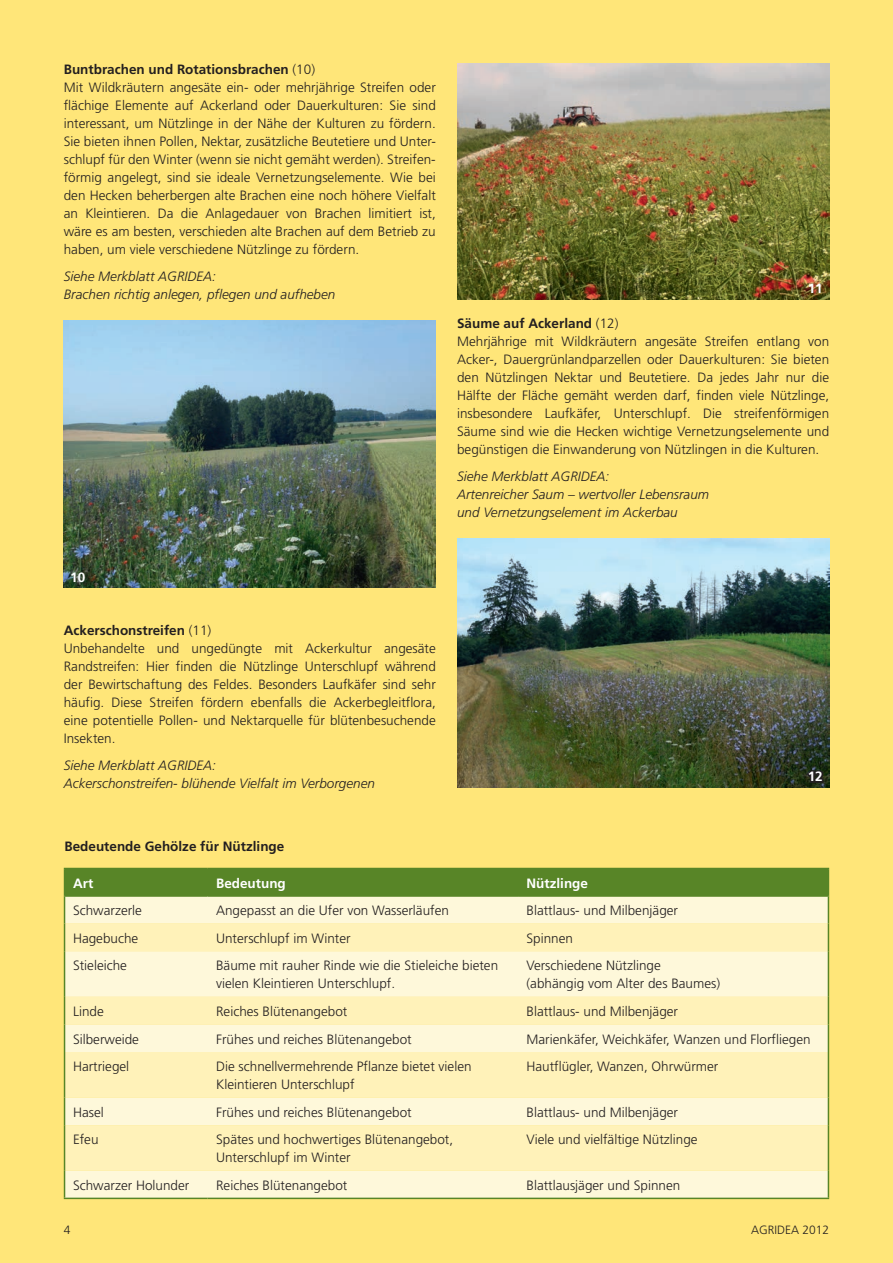
<style>
.page{position:relative;width:893px;height:1263px;background:#ffe679}
.page>*{position:absolute;margin:0;border:0;box-sizing:border-box;transform-origin:0 0}
._9_pt_light_franz{font:300 13.5px/18px "Frutiger";color:#231f20}
._9_pt_light_franz-2{font:italic 300 13.5px/18px "Frutiger";color:#231f20}
._9_pt_light_franz-3{font:700 13.5px "Frutiger";color:#231f20}
._9_Pt_halbfett_franz{font:700 13.5px "Frutiger";color:#231f20}
._9_pt_light_franz-4{font:700 13.5px "Frutiger";color:#fff}
.C_Fliesstext{font:700 13.5px "Frutiger";color:#fff}
.t1{font:300 12px "Frutiger";color:#231f20}
.s1{font-weight:300}
</style>
<div class="page">
<img style="left:457px;top:538px;width:372px;height:250px">
<div style="left:65px;top:1171px;width:763px;height:26px;background:#fef8da"></div>
<svg style="left:65px;top:951px;width:763px;height:220px;background:#fef4c7"></svg>
<svg style="left:64px;top:868px;width:765px;height:83px;background:#c4ce90"></svg>
<hr style="left:64px;top:951px;width:1px;height:46px;background:#588527">
<hr style="left:828px;top:951px;width:1px;height:46px;background:#588527">
<svg style="left:64px;top:997px;width:1px;height:55px"></svg>
<svg style="left:828px;top:997px;width:1px;height:55px"></svg>
<hr style="left:64px;top:1052px;width:1px;height:45px;background:#588527">
<hr style="left:828px;top:1052px;width:1px;height:45px;background:#588527">
<svg style="left:64px;top:1097px;width:1px;height:28px"></svg>
<svg style="left:828px;top:1097px;width:1px;height:28px"></svg>
<hr style="left:64px;top:1125px;width:1px;height:46px;background:#588527">
<hr style="left:828px;top:1125px;width:1px;height:46px;background:#588527">
<svg style="left:64px;top:1171px;width:1px;height:26px"></svg>
<svg style="left:828px;top:1171px;width:1px;height:26px"></svg>
<hr style="left:64px;top:1197px;width:144px;height:2px;background:#588527">
<hr style="left:208px;top:1197px;width:310px;height:2px;background:#588527">
<hr style="left:518px;top:1197px;width:311px;height:2px;background:#588527">
<hr style="left:64px;top:895px;width:144px;height:2px;background:#588527">
<hr style="left:208px;top:895px;width:310px;height:2px;background:#588527">
<hr style="left:518px;top:895px;width:311px;height:2px;background:#588527">
<img style="left:64px;top:320px;width:372px;height:268px">
<img style="left:457px;top:64px;width:372px;height:235px">
<svg style="left:805px;top:768px;width:20px;height:16px"></svg>
<p class="_9_pt_light_franz-3" style="left:64px;top:62px;width:253px">Buntbrachen und Rotationsbrachen <span class="s1">(10)</span></p>
<p class="_9_pt_light_franz" style="left:64px;top:79px;width:374px;text-align:justify">Mit Wildkräutern angesäte ein- oder mehrjährige Streifen oder flächige Elemente auf Ackerland oder Dauerkulturen: Sie sind interessant, um Nützlinge in der Nähe der Kulturen zu fördern.<br>Sie bieten ihnen Pollen, Nektar, zusätzliche Beutetiere und Unter&shy;schlupf für den Winter (wenn sie nicht gemäht werden). Streifen&shy;förmig angelegt, sind sie ideale Vernetzungselemente. Wie bei den Hecken beherbergen alte Brachen eine noch höhere Vielfalt an Kleintieren. Da die Anlagedauer von Brachen limitiert ist, wäre es am besten, verschieden alte Brachen auf dem Betrieb zu haben, um viele verschiedene Nützlinge zu fördern.</p>
<p class="_9_pt_light_franz-2" style="left:64px;top:268px;width:273px">Siehe Merkblatt AGRIDEA:<br>Brachen richtig anlegen, pflegen und aufheben</p>
<p class="C_Fliesstext" style="left:70px;top:569px;width:17px">10</p>
<p class="_9_pt_light_franz-3" style="left:64px;top:622px;width:149px">Ackerschonstreifen <span class="s1">(11)</span></p>
<p class="_9_pt_light_franz" style="left:64px;top:639px;width:374px;text-align:justify">Unbehandelte und ungedüngte mit Ackerkultur angesäte Randstreifen: Hier finden die Nützlinge Unterschlupf während der Bewirtschaftung des Feldes. Besonders Laufkäfer sind sehr häufig. Diese Streifen fördern ebenfalls die Ackerbegleitflora, eine potentielle Pollen- und Nektarquelle für blütenbesuchende Insekten.</p>
<p class="_9_pt_light_franz-2" style="left:64px;top:756px;width:313px">Siehe Merkblatt AGRIDEA:<br>Ackerschonstreifen- blühende Vielfalt im Verborgenen</p>
<p class="C_Fliesstext" style="left:808px;top:280px;width:17px">11</p>
<p class="_9_pt_light_franz-3" style="left:457px;top:315px;width:163px">Säume auf Ackerland <span class="s1">(12)</span></p>
<p class="_9_pt_light_franz" style="left:457px;top:332px;width:374px;text-align:justify">Mehrjährige mit Wildkräutern angesäte Streifen entlang von Acker-, Dauergrünlandparzellen oder Dauerkulturen: Sie bieten den Nützlingen Nektar und Beutetiere. Da jedes Jahr nur die Hälfte der Fläche gemäht werden darf, finden viele Nützlinge, insbesondere Laufkäfer, Unterschlupf. Die streifenförmigen Säume sind wie die Hecken wichtige Vernetzungselemente und begünstigen die Einwanderung von Nützlingen in die Kulturen.</p>
<p class="_9_pt_light_franz-2" style="left:457px;top:467px;width:253px">Siehe Merkblatt AGRIDEA:<br>Artenreicher Saum – wertvoller Lebensraum und Vernetzungselement im Ackerbau</p>
<p class="C_Fliesstext" style="left:808px;top:769px;width:17px">12</p>
<p class="_9_Pt_halbfett_franz" style="left:65px;top:839px;width:221px">Bedeutende Gehölze für Nützlinge</p>
<p class="_9_pt_light_franz-4" style="left:73px;top:875px;width:22px">Art</p>
<p class="_9_pt_light_franz-4" style="left:216px;top:875px;width:71px">Bedeutung</p>
<p class="_9_pt_light_franz-4" style="left:527px;top:875px;width:63px">Nützlinge</p>
<p class="_9_pt_light_franz" style="left:73px;top:901px;width:70px">Schwarzerle</p>
<p class="_9_pt_light_franz" style="left:216px;top:901px;width:234px">Angepasst an die Ufer von Wasserläufen</p>
<p class="_9_pt_light_franz" style="left:527px;top:901px;width:153px">Blattlaus- und Milbenjäger</p>
<p class="_9_pt_light_franz" style="left:73px;top:929px;width:67px">Hagebuche</p>
<p class="_9_pt_light_franz" style="left:216px;top:929px;width:136px">Unterschlupf im Winter</p>
<p class="_9_pt_light_franz" style="left:527px;top:929px;width:48px">Spinnen</p>
<p class="_9_pt_light_franz" style="left:73px;top:956px;width:55px">Stieleiche</p>
<p class="_9_pt_light_franz" style="left:216px;top:956px;width:284px">Bäume mit rauher Rinde wie die Stieleiche bieten vielen Kleintieren Unterschlupf.</p>
<p class="_9_pt_light_franz" style="left:527px;top:956px;width:195px">Verschiedene Nützlinge (abhängig vom Alter des Baumes)</p>
<p class="_9_pt_light_franz" style="left:73px;top:1002px;width:32px">Linde</p>
<p class="_9_pt_light_franz" style="left:216px;top:1002px;width:133px">Reiches Blütenangebot</p>
<p class="_9_pt_light_franz" style="left:527px;top:1002px;width:153px">Blattlaus- und Milbenjäger</p>
<p class="_9_pt_light_franz" style="left:73px;top:1030px;width:68px">Silberweide</p>
<p class="_9_pt_light_franz" style="left:216px;top:1030px;width:197px">Frühes und reiches Blütenangebot</p>
<p class="_9_pt_light_franz" style="left:527px;top:1030px;width:286px">Marienkäfer, Weichkäfer, Wanzen und Florfliegen</p>
<p class="_9_pt_light_franz" style="left:73px;top:1057px;width:58px">Hartriegel</p>
<p class="_9_pt_light_franz" style="left:216px;top:1057px;width:257px">Die schnellvermehrende Pflanze bietet vielen<br>Kleintieren Unterschlupf</p>
<p class="_9_pt_light_franz" style="left:527px;top:1057px;width:193px">Hautflügler, Wanzen, Ohrwürmer</p>
<p class="_9_pt_light_franz" style="left:73px;top:1103px;width:32px">Hasel</p>
<p class="_9_pt_light_franz" style="left:216px;top:1103px;width:197px">Frühes und reiches Blütenangebot</p>
<p class="_9_pt_light_franz" style="left:527px;top:1103px;width:153px">Blattlaus- und Milbenjäger</p>
<p class="_9_pt_light_franz" style="left:73px;top:1130px;width:27px">Efeu</p>
<p class="_9_pt_light_franz" style="left:216px;top:1130px;width:239px">Spätes und hochwertiges Blütenangebot,<br>Unterschlupf im Winter</p>
<p class="_9_pt_light_franz" style="left:527px;top:1130px;width:173px">Viele und vielfältige Nützlinge</p>
<p class="_9_pt_light_franz" style="left:73px;top:1176px;width:118px">Schwarzer Holunder</p>
<p class="_9_pt_light_franz" style="left:216px;top:1176px;width:133px">Reiches Blütenangebot</p>
<p class="_9_pt_light_franz" style="left:527px;top:1176px;width:155px">Blattlausjäger und Spinnen</p>
<p class="t1" style="left:64px;top:1223px;width:8px">4</p>
<p class="t1" style="left:751px;top:1223px;width:80px">AGRIDEA 2012</p>
</div>
